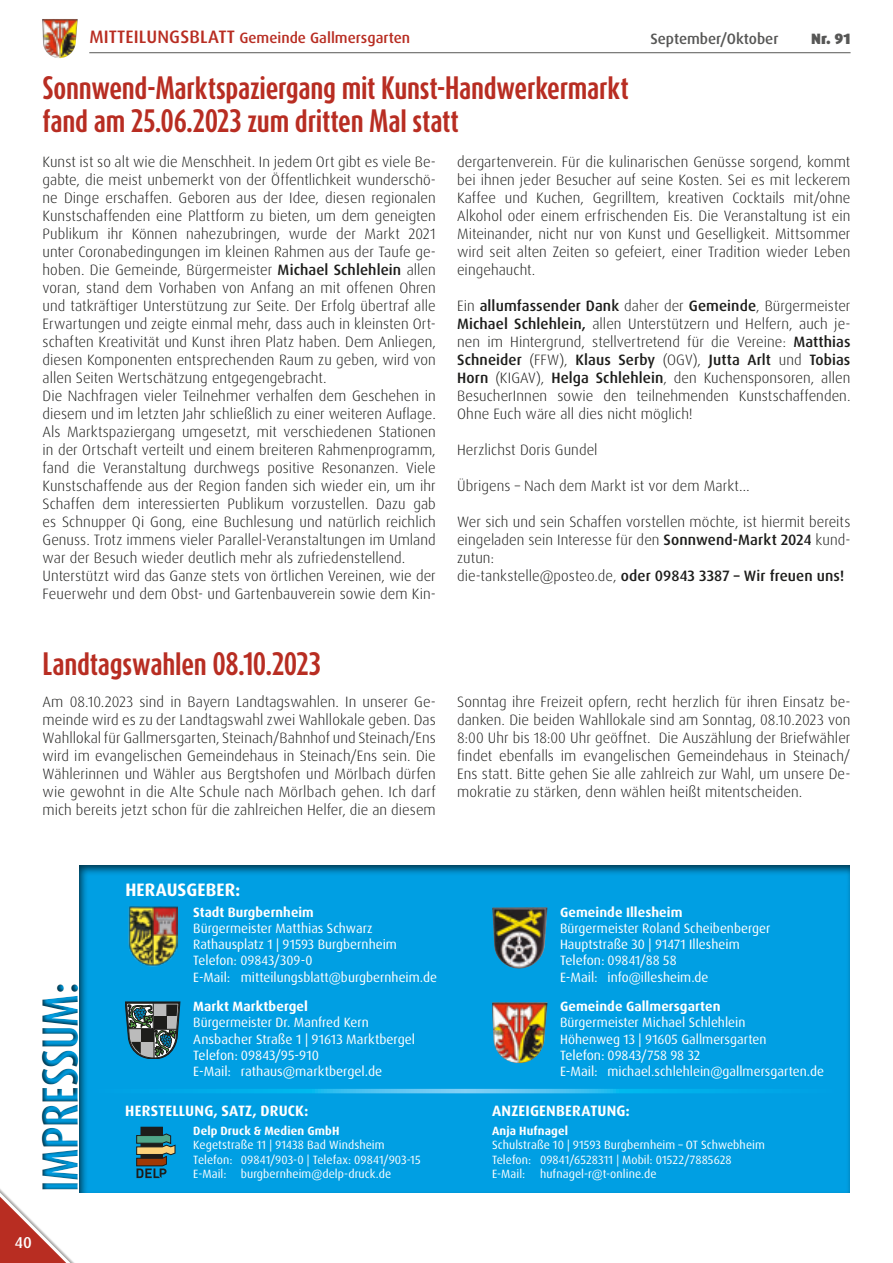
<style>
.page{position:relative;width:893px;height:1263px;background:#fff}
.page>*{position:absolute;margin:0;border:0;box-sizing:border-box;transform-origin:0 0}
.t1{font:700 42px "Dax Compact Pro";letter-spacing:-.01em;color:#009fe3;scale:1.08 1}
._3__Überschrift_klein{font:700 27px/32.4px "Dax Compact Pro";letter-spacing:-.01em;color:#b82d22}
._7__Grundtext_Impressum_Tabellen{font:700 18px "Dax Pro";letter-spacing:.01em;color:#fff}
.t2{font:500 15.75px "Dax Pro";color:#fff}
._1__Grundtext{font:300 15px/18px "Dax Pro";letter-spacing:.005em;color:#1d1d1b;text-align:justify}
._1__Grundtext-2{font:500 15px "Dax Pro";letter-spacing:.01em;color:#1d1d1b}
._7__Grundtext_Impressum_Tabellen-2{font:700 15px "Dax Pro";letter-spacing:.015em;color:#fff}
.t3{font:500 15px "Dax Pro";color:#b82d22}
.t4{font:500 15px "Dax Pro";color:#575756}
.t5{font:900 15px "Dax Pro";color:#575756}
._7__Grundtext_Impressum_Tabellen-3{font:13.5px/16.2px "Dax Pro";color:#fff}
._7__Grundtext_Impressum_Tabellen-4{font:700 13.5px "Dax Pro";letter-spacing:.005em;color:#fff}
._7__Grundtext_Impressum_Tabellen-5{font:12px/14.4px "Dax Pro";letter-spacing:.01em;color:#fff}
._7__Grundtext_Impressum_Tabellen-6{font:700 12px "Dax Pro";letter-spacing:.01em;color:#fff}
.s1{font-size:18px}
.s2{font-weight:500}
.s3{font-weight:300}
</style>
<div class="page">
<img style="left:42px;top:19px;width:36px;height:39px">
<hr style="left:89px;top:52px;width:761px;height:1px;background:#575756">
<svg style="left:0;top:1189px;width:74px;height:74px"></svg>
<div style="left:76px;top:864px;width:774px;height:330px;background:#009fe3"></div>
<div style="left:32px;top:934px;width:56px;height:288px;background:#1d1d1b;opacity:.75"></div>
<img style="left:129px;top:906px;width:48px;height:61px">
<svg style="left:125px;top:1002px;width:55px;height:57px;background:#506d73"></svg>
<img style="left:492px;top:907px;width:56px;height:62px">
<img style="left:492px;top:1002px;width:55px;height:61px">
<div style="left:141px;top:1127px;width:21px;height:38px;background:#1d1d1b"></div>
<div style="left:141px;top:1127px;width:22px;height:38px;border:1px solid #1d1d1b"></div>
<svg style="left:136px;top:1134px;width:39px;height:44px"></svg>
<svg style="left:184px;top:1089px;width:563px;height:4px"></svg>
<p class="t3" style="left:89px;top:28px;width:322px"><span class="s1">MITTEILUNGSBLATT</span> Gemeinde Gallmersgarten</p>
<p class="t4" style="left:650px;top:29px;width:130px">September/Oktober</p>
<p class="t5" style="left:811px;top:29px;width:41px">Nr. 91</p>
<p class="_3__Überschrift_klein" style="left:43px;top:72px;width:588px">Sonnwend-Marktspaziergang mit Kunst-Handwerkermarkt fand am 25.06.2023 zum dritten Mal statt</p>
<p class="_1__Grundtext" style="left:43px;top:152px;width:395px">Kunst ist so alt wie die Menschheit. In jedem Ort gibt es viele Be&shy;gabte, die meist unbemerkt von der Öffentlichkeit wunderschö&shy;ne Dinge erschaffen. Geboren aus der Idee, diesen regionalen Kunstschaffenden eine Plattform zu bieten, um dem geneigten Publikum ihr Können nahezubringen, wurde der Markt 2021 unter Coronabedingungen im kleinen Rahmen aus der Taufe ge&shy;hoben. Die Gemeinde, Bürgermeister <span class="s2">Michael Schlehlein</span> allen voran, stand dem Vorhaben von Anfang an mit offenen Ohren und tatkräftiger Unterstützung zur Seite. Der Erfolg übertraf alle Erwartungen und zeigte einmal mehr, dass auch in kleinsten Ort&shy;schaften Kreativität und Kunst ihren Platz haben. Dem Anliegen, diesen Komponenten entsprechenden Raum zu geben, wird von allen Seiten Wertschätzung entgegengebracht.</p>
<p class="_1__Grundtext" style="left:43px;top:386px;width:395px">Die Nachfragen vieler Teilnehmer verhalfen dem Geschehen in diesem und im letzten Jahr schließlich zu einer weiteren Auflage.<br>Als Marktspaziergang umgesetzt, mit verschiedenen Stationen in der Ortschaft verteilt und einem breiteren Rahmenprogramm, fand die Veranstaltung durchwegs positive Resonanzen. Viele Kunstschaffende aus der Region fanden sich wieder ein, um ihr Schaffen dem interessierten Publikum vorzustellen. Dazu gab es Schnupper Qi Gong, eine Buchlesung und natürlich reichlich Genuss. Trotz immens vieler Parallel-Veranstaltungen im Umland war der Besuch wieder deutlich mehr als zufriedenstellend.</p>
<p class="_1__Grundtext" style="left:43px;top:566px;width:395px">Unterstützt wird das Ganze stets von örtlichen Vereinen, wie der<br>Feuerwehr und dem Obst- und Gartenbauverein sowie dem Kin-</p>
<p class="_1__Grundtext" style="left:457px;top:152px;width:395px">dergartenverein. Für die kulinarischen Genüsse sorgend, kommt bei ihnen jeder Besucher auf seine Kosten. Sei es mit leckerem Kaffee und Kuchen, Gegrilltem, kreativen Cocktails mit/ohne Alkohol oder einem erfrischenden Eis. Die Veranstaltung ist ein Miteinander, nicht nur von Kunst und Geselligkeit. Mittsommer wird seit alten Zeiten so gefeiert, einer Tradition wieder Leben eingehaucht.</p>
<p class="_1__Grundtext" style="left:457px;top:296px;width:395px">Ein <span class="s2">allumfassender Dank</span> daher der <span class="s2">Gemeinde</span>, Bürgermeister <span class="s2">Michael Schlehlein,</span> allen Unterstützern und Helfern, auch je&shy;nen im Hintergrund, stellvertretend für die Vereine: <span class="s2">Matthias Schneider</span> (FFW), <span class="s2">Klaus Serby</span> (OGV), <span class="s2">Jutta Arlt</span> und <span class="s2">Tobias Horn</span> (KIGAV), <span class="s2">Helga Schlehlein</span>, den Kuchensponsoren, allen BesucherInnen sowie den teilnehmenden Kunstschaffenden.<br>Ohne Euch wäre all dies nicht möglich!</p>
<p class="_1__Grundtext" style="left:457px;top:440px;width:142px">Herzlichst Doris Gundel</p>
<p class="_1__Grundtext" style="left:457px;top:476px;width:294px">Übrigens – Nach dem Markt ist vor dem Markt…</p>
<p class="_1__Grundtext" style="left:457px;top:512px;width:395px">Wer sich und sein Schaffen vorstellen möchte, ist hiermit bereits eingeladen sein Interesse für den <span class="s2">Sonnwend-Markt 2024</span> kund&shy;zutun:</p>
<p class="_1__Grundtext-2" style="left:457px;top:566px;width:389px"><span class="s3">die-tankstelle@posteo.de,</span> oder 09843 3387 – Wir freuen uns!</p>
<p class="_3__Überschrift_klein" style="left:43px;top:648px;width:280px">Landtagswahlen 08.10.2023</p>
<p class="_1__Grundtext" style="left:43px;top:692px;width:395px">Am 08.10.2023 sind in Bayern Landtagswahlen. In unserer Ge&shy;meinde wird es zu der Landtagswahl zwei Wahllokale geben. Das Wahllokal für Gallmersgarten, Steinach/Bahnhof und Steinach/Ens wird im evangelischen Gemeindehaus in Steinach/Ens sein. Die Wählerinnen und Wähler aus Bergtshofen und Mörlbach dürfen wie gewohnt in die Alte Schule nach Mörlbach gehen. Ich darf mich bereits jetzt schon für die zahlreichen Helfer, die an diesem</p>
<p class="_1__Grundtext" style="left:457px;top:692px;width:395px">Sonntag ihre Freizeit opfern, recht herzlich für ihren Einsatz be&shy;danken. Die beiden Wahllokale sind am Sonntag, 08.10.2023 von 8:00 Uhr bis 18:00 Uhr geöffnet. Die Auszählung der Briefwähler findet ebenfalls im evangelischen Gemeindehaus in Steinach/ Ens statt. Bitte gehen Sie alle zahlreich zur Wahl, um unsere De&shy;mokratie zu stärken, denn wählen heißt mitentscheiden.</p>
<h1 class="t1" style="left:32px;top:1192px;width:196px;rotate:-90deg">IMPRESSUM:</h1>
<p class="t2" style="left:15px;top:1232px;width:18px">40</p>
<p class="_7__Grundtext_Impressum_Tabellen" style="left:125px;top:878px;width:116px">HERAUSGEBER:</p>
<p class="_7__Grundtext_Impressum_Tabellen-4" style="left:193px;top:903px;width:122px">Stadt Burgbernheim</p>
<p class="_7__Grundtext_Impressum_Tabellen-3" style="left:193px;top:920px;width:181px">Bürgermeister Matthias Schwarz</p>
<p class="_7__Grundtext_Impressum_Tabellen-3" style="left:193px;top:936px;width:205px">Rathausplatz 1 | 91593 Burgbernheim</p>
<p class="_7__Grundtext_Impressum_Tabellen-3" style="left:193px;top:952px;width:121px">Telefon: 09843/309-0</p>
<p class="_7__Grundtext_Impressum_Tabellen-3" style="left:193px;top:969px;width:245px">E-Mail: mitteilungsblatt@burgbernheim.de</p>
<p class="_7__Grundtext_Impressum_Tabellen-4" style="left:193px;top:998px;width:116px">Markt Marktbergel</p>
<p class="_7__Grundtext_Impressum_Tabellen-3" style="left:193px;top:1015px;width:177px">Bürgermeister Dr. Manfred Kern</p>
<p class="_7__Grundtext_Impressum_Tabellen-3" style="left:193px;top:1031px;width:223px">Ansbacher Straße 1 | 91613 Marktbergel</p>
<p class="_7__Grundtext_Impressum_Tabellen-3" style="left:193px;top:1047px;width:127px">Telefon: 09843/95-910</p>
<p class="_7__Grundtext_Impressum_Tabellen-3" style="left:193px;top:1063px;width:191px">E-Mail: rathaus@marktbergel.de</p>
<p class="_7__Grundtext_Impressum_Tabellen-2" style="left:125px;top:1101px;width:185px">HERSTELLUNG, SATZ, DRUCK:</p>
<p class="_7__Grundtext_Impressum_Tabellen-6" style="left:193px;top:1123px;width:148px">Delp Druck &amp; Medien GmbH</p>
<p class="_7__Grundtext_Impressum_Tabellen-5" style="left:193px;top:1138px;width:193px">Kegetstraße 11 | 91438 Bad Windsheim</p>
<p class="_7__Grundtext_Impressum_Tabellen-5" style="left:193px;top:1152px;width:229px">Telefon: 09841/903-0 | Telefax: 09841/903-15</p>
<p class="_7__Grundtext_Impressum_Tabellen-5" style="left:193px;top:1167px;width:199px">E-Mail: burgbernheim@delp-druck.de</p>
<p class="_7__Grundtext_Impressum_Tabellen-4" style="left:560px;top:903px;width:124px">Gemeinde Illesheim</p>
<p class="_7__Grundtext_Impressum_Tabellen-3" style="left:560px;top:920px;width:212px">Bürgermeister Roland Scheibenberger<br>Hauptstraße 30 | 91471 Illesheim<br>Telefon: 09841/88 58<br>E-Mail: info@illesheim.de</p>
<p class="_7__Grundtext_Impressum_Tabellen-4" style="left:560px;top:998px;width:162px">Gemeinde Gallmersgarten</p>
<p class="_7__Grundtext_Impressum_Tabellen-3" style="left:560px;top:1015px;width:265px">Bürgermeister Michael Schlehlein<br>Höhenweg 13 | 91605 Gallmersgarten<br>Telefon: 09843/758 98 32<br>E-Mail: michael.schlehlein@gallmersgarten.de</p>
<p class="_7__Grundtext_Impressum_Tabellen-2" style="left:492px;top:1101px;width:139px">ANZEIGENBERATUNG:</p>
<p class="_7__Grundtext_Impressum_Tabellen-6" style="left:492px;top:1123px;width:77px">Anja Hufnagel</p>
<p class="_7__Grundtext_Impressum_Tabellen-5" style="left:492px;top:1138px;width:274px">Schulstraße 10 | 91593 Burgbernheim – OT Schwebheim<br>Telefon: 09841/6528311 | Mobil: 01522/7885628<br>E-Mail: hufnagel-r@t-online.de</p>
</div>
